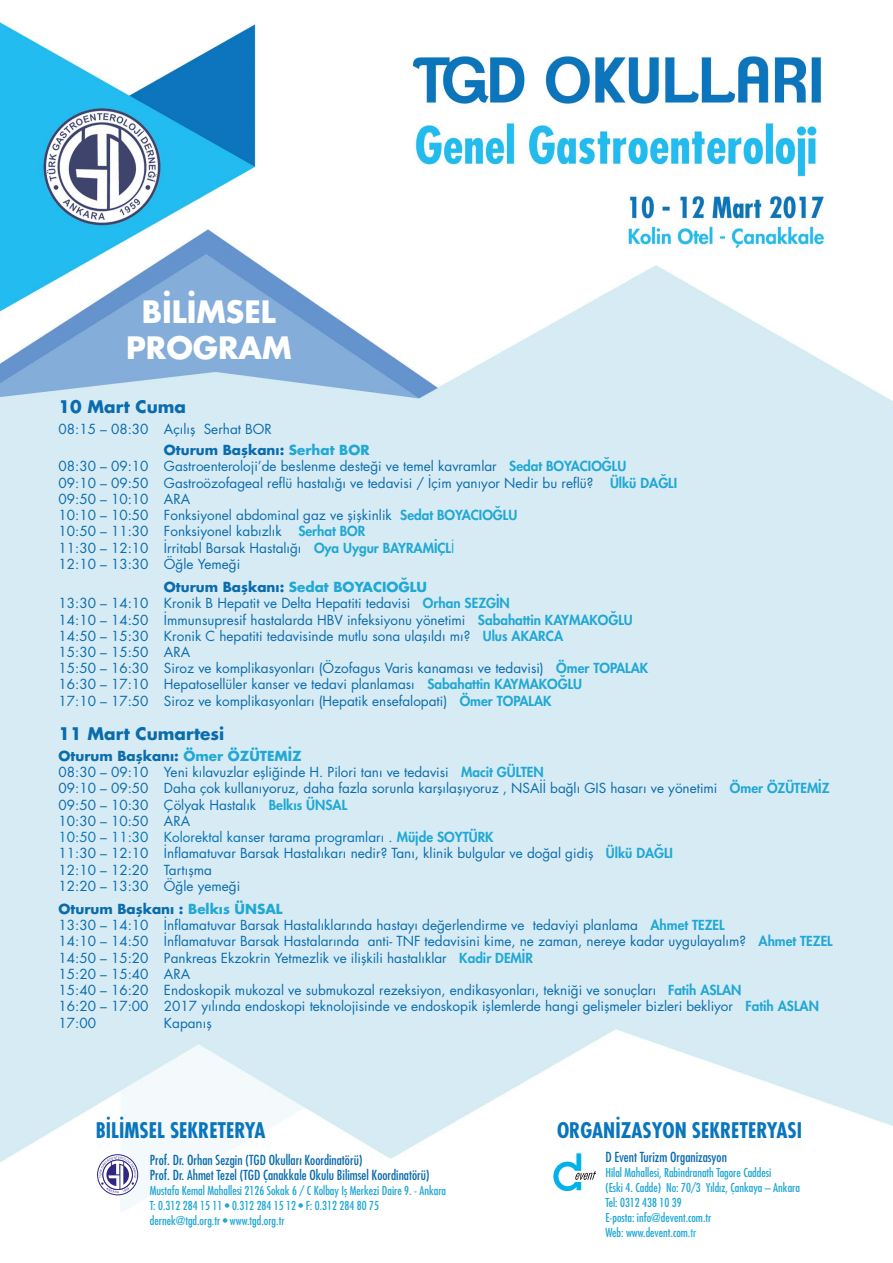
<style>
.page{position:relative;width:893px;height:1263px;background:#fff}
.page>*{position:absolute;margin:0;border:0;box-sizing:border-box;transform-origin:0 0}
.t1{font:700 30px/36px "Futura Std";color:#fff;text-align:center}
.t2{font:700 condensed 21px "Futura Std";color:#0975bc}
.t3{font:700 16.95px "Futura Std";color:#0a6cad}
.t4{font:13.5px/16.2px "Futura Std";color:#0a6cad}
.t5{font:condensed 13.5px/15px "Futura Std";color:#0a6cad}
.t6{font:condensed 12px/15px "Futura Std";color:#21a8d4}
.s1{font-weight:700}
.s2{font-weight:700;color:#21a8d4}
.s3{font-weight:800;color:#21a8d4}
.s4{color:#21a8d4}
.s5{color:#0574bb}
.s6{color:#22bcef}
</style>
<div class="page">
<img style="left:0;top:21px;width:893px;height:1190px">
<div style="left:98px;top:1155px;width:40px;height:40px;background:#60599f;border-radius:50%"></div>
<div style="left:97px;top:1154px;width:41px;height:41px;border:1px solid #312783;border-radius:50%"></div>
<svg style="left:99px;top:1156px;width:38px;height:37px"></svg>
<svg style="left:553px;top:1153px;width:43px;height:38px"></svg>
<h1 class="t1" style="left:126px;top:292px;width:167px">BİLİMSEL<br>PROGRAM</h1>
<p class="t3" style="left:59px;top:395px;width:129px">10 Mart Cuma</p>
<p class="t4" style="left:164px;top:419px;width:207px;line-height:21px;text-indent:-105px">08:15 – 08:30 Açılış Serhat BOR<br><span class="s1">Oturum Başkanı:</span> <span class="s2">Serhat BOR</span></p>
<p class="t4" style="left:59px;top:458px;width:620px">08:30 – 09:10 Gastroenteroloji’de beslenme desteği ve temel kavramlar <span class="s3">Sedat BOYACIOĞLU<br></span>09:10 – 09:50 Gastroözofageal reflü hastalığı ve tedavisi / İçim yanıyor Nedir bu reflü? <span class="s3">Ülkü DAĞLI </span>09:50 – 10:10 ARA<br>10:10 – 10:50 Fonksiyonel abdominal gaz ve şişkinlik <span class="s3">Sedat BOYACIOĞLU<br></span>10:50 – 11:30 Fonksiyonel kabızlık <span class="s3">Serhat BOR<br></span>11:30 – 12:10 İrritabl Barsak Hastalığı <span class="s3">Oya Uygur BAYRAMİÇL</span><span class="s4">İ<br></span>12:10 – 13:30 Öğle Yemeği</p>
<p class="t4" style="left:59px;top:579px;width:591px;text-indent:105px"><span class="s1">Oturum Başkanı:</span> <span class="s2">Sedat BOYACIOĞLU<br></span>13:30 – 14:10 Kronik B Hepatit ve Delta Hepatiti tedavisi <span class="s3">Orhan SEZGİN<br></span>14:10 – 14:50 İmmunsupresif hastalarda HBV infeksiyonu yönetimi <span class="s3">Sabahattin KAYMAKOĞLU </span>14:50 – 15:30 Kronik C hepatiti tedavisinde mutlu sona ulaşıldı mı? <span class="s3">Ulus AKARCA<br></span>15:30 – 15:50 ARA<br>15:50 – 16:30 Siroz ve komplikasyonları (Özofagus Varis kanaması ve tedavisi) <span class="s3">Ömer TOPALAK </span>16:30 – 17:10 Hepatosellüler kanser ve tedavi planlaması <span class="s3">Sabahattin KAYMAKOĞLU<br></span>17:10 – 17:50 Siroz ve komplikasyonları (Hepatik ensefalopati) <span class="s3">Ömer TOPALAK</span></p>
<p class="t3" style="left:59px;top:721px;width:167px">11 Mart Cumartesi</p>
<p class="t4" style="left:59px;top:748px;width:772px"><span class="s1">Oturum Başkanı:</span> <span class="s2">Ömer ÖZÜTEMİZ<br></span>08:30 – 09:10 Yeni kılavuzlar eşliğinde H. Pilori tanı ve tedavisi <span class="s3">Macit GÜLTEN<br></span>09:10 – 09:50 Daha çok kullanıyoruz, daha fazla sorunla karşılaşıyoruz , NSAİİ bağlı GIS hasarı ve yönetimi <span class="s3">Ömer ÖZÜTEMİZ </span>09:50 – 10:30 Çölyak Hastalık <span class="s3">Belkıs ÜNSAL<br></span>10:30 – 10:50 ARA<br><span class="s5">10:50 – 11:30 Kolorektal kans</span>er tarama <span class="s5">programları .</span> <span class="s3">Müjde SOYTÜRK<br></span>11:30 – 12:10 İnflamatuvar Barsak Hastalıkarı nedir? Tanı, klinik bulgular ve doğal gidiş <span class="s3">Ülkü DAĞLI<br></span>12:10 – 12:20 Tartışma<br>12:20 – 13:30 Öğle yemeği</p>
<p class="t4" style="left:59px;top:901px;width:776px"><span class="s1">Oturum Başkanı :</span> <span class="s2">Belkıs ÜNSAL<br></span>13:30 – 14:10 İnflamatuvar Barsak Hastalıklarında hastayı değerlendirme ve tedaviyi planlama <span class="s3">Ahmet TEZEL<br></span>14:10 – 14:50 İnflamatuvar Barsak Hastalarında anti- TNF tedavisini kime, ne zaman, nereye kadar uygulayalım? <span class="s3">Ahmet TEZEL </span>14:50 – 15:20 Pankreas Ekzokrin Yetmezlik ve ilişkili hastalıklar <span class="s3">Kadir DEMİR<br></span>15:20 – 15:40 ARA<br>15:40 – 16:20 Endoskopik mukozal ve submukozal rezeksiyon, endikasyonları, tekniği ve sonuçları <span class="s3">Fatih ASLAN<br></span>16:20 – 17:00 2017 yılında endoskopi teknolojisinde ve endoskopik işlemlerde hangi gelişmeler bizleri bekliyor <span class="s3">Fatih ASLAN </span>17:00</p>
<p class="t4" style="left:164px;top:1015px;width:49px">Kapanış</p>
<h2 class="t2" style="left:96px;top:1116px;width:171px">BİLİMSEL SEKRETERYA</h2>
<h2 class="t2" style="left:557px;top:1116px;width:247px">ORGANİZASYON SEKRETERYASI</h2>
<p class="t5" style="left:150px;top:1152px;width:281px">Prof. Dr. Orhan Sezgin (TGD Okulları Koordinatörü)<br>Prof. Dr. Ahmet Tezel (TGD Çanakkale Okulu Bilimsel Koordinatörü)</p>
<p class="t6" style="left:150px;top:1182px;width:298px">Mustafa Kemal Mahallesi 2126 Sokak 6 / C Kolbay Iş Merkezi Daire 9. - Ankara<br>T: 0.312 284 15 11 • 0.312 284 15 12 • F: 0.312 284 80 75 dernek@tgd.org.tr • www.tgd.org.tr</p>
<p class="t5" style="left:605px;top:1149px;width:123px">D Event Turizm Organizasyon</p>
<p class="t6" style="left:605px;top:1164px;width:196px">Hilal Mahallesi, Rabindranath Tagore Caddesi<br>(Eski 4. Cadde) No: 70/3 Yıldız, Çankaya – Ankara Tel: 0312 438 10 39<br>E-posta: info@devent.com.tr<br>Web: www.devent.com.<span class="s6">tr</span></p>
</div>
